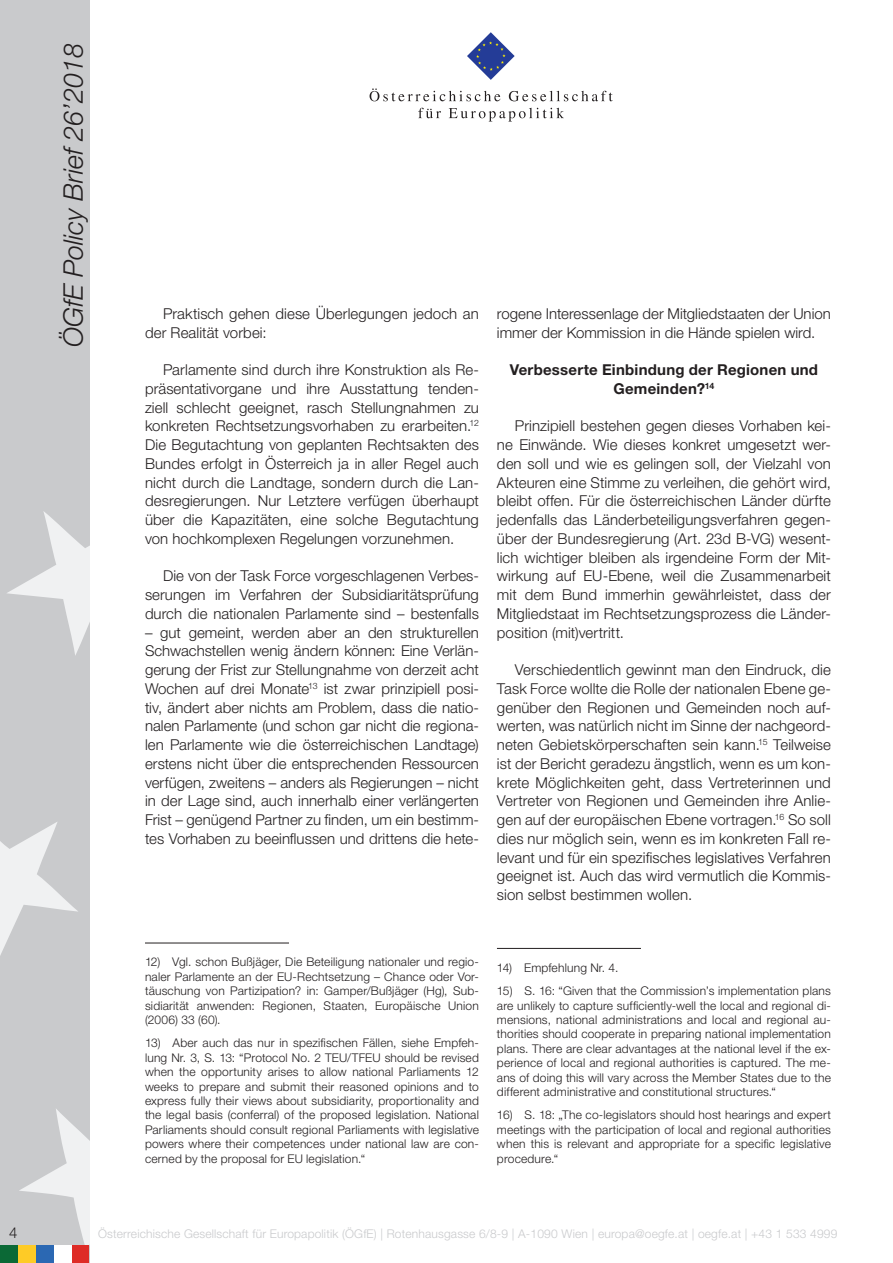
<style>
.page{position:relative;width:893px;height:1263px;background:#fff}
.page>*{position:absolute;margin:0;border:0;box-sizing:border-box;transform-origin:0 0}
.t1{font:italic 300 27px "Helvetica Neue LT Std";color:#231f20}
.Standard_Paragraph{font:300 15px/18.8px "Helvetica Neue LT Std";letter-spacing:.005em;color:#231f20;text-align:justify}
.Zwischenüberschrift{font:700 15px/18.8px "Helvetica Neue LT Std";letter-spacing:.015em;color:#231f20;text-align:center}
.Footnotes{font:300 12px/14.4px "Helvetica Neue LT Std";letter-spacing:.015em;color:#231f20;text-align:justify}
.t2{font:300 12px "Helvetica Neue LT Std";letter-spacing:.015em;color:#c9cacc}
</style>
<div class="page">
<div style="left:0;top:0;width:89px;height:1263px;background:#c9cacc"></div>
<svg style="left:19px;top:1109px;width:70px;height:136px"></svg>
<svg style="left:0;top:822px;width:78px;height:134px"></svg>
<svg style="left:7px;top:511px;width:82px;height:144px"></svg>
<div style="left:18px;top:1245px;width:18px;height:18px;background:#fecb26"></div>
<div style="left:36px;top:1245px;width:18px;height:18px;background:#2b68b3"></div>
<div style="left:71px;top:1245px;width:18px;height:18px;background:#de2b26"></div>
<div style="left:0;top:1245px;width:18px;height:18px;background:#0b6936"></div>
<div style="left:54px;top:1245px;width:17px;height:18px;background:#fff"></div>
<svg style="left:467px;top:32px;width:48px;height:48px"></svg>
<svg style="left:370px;top:88px;width:130px;height:13px"></svg>
<svg style="left:509px;top:91px;width:104px;height:10px"></svg>
<svg style="left:418px;top:108px;width:23px;height:10px"></svg>
<svg style="left:449px;top:108px;width:115px;height:14px"></svg>
<hr style="left:145px;top:943px;width:144px;height:1px;background:#231f20">
<hr style="left:497px;top:948px;width:144px;height:1px;background:#231f20">
<h1 class="t1" style="left:57px;top:347px;width:305px;rotate:-90deg">ÖGfE Policy Brief 26’2018</h1>
<p class="Standard_Paragraph" style="left:145px;top:304px;width:335px;text-indent:18px">Praktisch gehen diese Überlegungen jedoch an der Realität vorbei:</p>
<p class="Standard_Paragraph" style="left:145px;top:360px;width:335px;text-indent:18px">Parlamente sind durch ihre Konstruktion als Re&shy;präsentativorgane und ihre Ausstattung tenden&shy;ziell schlecht geeignet, rasch Stellungnahmen zu konkreten Rechtsetzungsvorhaben zu erarbeiten.<sup>12<br></sup>Die Begutachtung von geplanten Rechtsakten des Bundes erfolgt in Österreich ja in aller Regel auch nicht durch die Landtage, sondern durch die Lan&shy;desregierungen. Nur Letztere verfügen überhaupt über die Kapazitäten, eine solche Begutachtung von hochkomplexen Regelungen vorzunehmen.</p>
<p class="Standard_Paragraph" style="left:145px;top:566px;width:335px;text-indent:18px">Die von der Task Force vorgeschlagenen Verbes&shy;serungen im Verfahren der Subsidiaritätsprüfung durch die nationalen Parlamente sind – bestenfalls</p>
<p class="Standard_Paragraph" style="left:145px;top:622px;width:335px">– gut gemeint, werden aber an den strukturellen Schwachstellen wenig ändern können: Eine Verlän&shy;gerung der Frist zur Stellungnahme von derzeit acht Wochen auf drei Monate<sup>13</sup> ist zwar prinzipiell posi&shy;tiv, ändert aber nichts am Problem, dass die natio&shy;nalen Parlamente (und schon gar nicht die regiona&shy;len Parlamente wie die österreichischen Landtage) erstens nicht über die entsprechenden Ressourcen verfügen, zweitens – anders als Regierungen – nicht in der Lage sind, auch innerhalb einer verlängerten Frist – genügend Partner zu finden, um ein bestimm&shy;tes Vorhaben zu beeinflussen und drittens die hete-</p>
<p class="Standard_Paragraph" style="left:497px;top:304px;width:335px">rogene Interessenlage der Mitgliedstaaten der Union immer der Kommission in die Hände spielen wird.</p>
<p class="Zwischenüberschrift" style="left:510px;top:360px;width:310px">Verbesserte Einbindung der Regionen und<br>Gemeinden?<sup>14</sup></p>
<p class="Standard_Paragraph" style="left:497px;top:416px;width:335px;text-indent:18px">Prinzipiell bestehen gegen dieses Vorhaben kei&shy;ne Einwände. Wie dieses konkret umgesetzt wer&shy;den soll und wie es gelingen soll, der Vielzahl von Akteuren eine Stimme zu verleihen, die gehört wird, bleibt offen. Für die österreichischen Länder dürfte jedenfalls das Länderbeteiligungsverfahren gegen&shy;über der Bundesregierung (Art. 23d B-VG) wesent&shy;lich wichtiger bleiben als irgendeine Form der Mit&shy;wirkung auf EU-Ebene, weil die Zusammenarbeit mit dem Bund immerhin gewährleistet, dass der Mitgliedstaat im Rechtsetzungsprozess die Länder&shy;position (mit)vertritt.</p>
<p class="Standard_Paragraph" style="left:497px;top:660px;width:335px;text-indent:18px">Verschiedentlich gewinnt man den Eindruck, die Task Force wollte die Rolle der nationalen Ebene ge&shy;genüber den Regionen und Gemeinden noch auf&shy;werten, was natürlich nicht im Sinne der nachgeord&shy;neten Gebietskörperschaften sein kann.<sup>15</sup> Teilweise ist der Bericht geradezu ängstlich, wenn es um kon&shy;krete Möglichkeiten geht, dass Vertreterinnen und Vertreter von Regionen und Gemeinden ihre Anlie&shy;gen auf der europäischen Ebene vortragen.<sup>16</sup> So soll dies nur möglich sein, wenn es im konkreten Fall re&shy;levant und für ein spezifisches legislatives Verfahren geeignet ist. Auch das wird vermutlich die Kommis&shy;sion selbst bestimmen wollen.</p>
<p class="Footnotes" style="left:145px;top:955px;width:335px">12) Vgl. schon Bußjäger, Die Beteiligung nationaler und regio&shy;naler Parlamente an der EU-Rechtsetzung – Chance oder Vor&shy;täuschung von Partizipation? in: Gamper/Bußjäger (Hg), Sub&shy;sidiarität anwenden: Regionen, Staaten, Europäische Union (2006) 33 (60).</p>
<p class="Footnotes" style="left:145px;top:1036px;width:335px">13) Aber auch das nur in spezifischen Fällen, siehe Empfeh&shy;lung Nr. 3, S. 13: “Protocol No. 2 TEU/TFEU should be revised when the opportunity arises to allow national Parliaments 12 weeks to prepare and submit their reasoned opinions and to express fully their views about subsidiarity, proportionality and the legal basis (conferral) of the proposed legislation. National Parliaments should consult regional Parliaments with legislative powers where their competences under national law are con&shy;cerned by the proposal for EU legislation.“</p>
<p class="Footnotes" style="left:497px;top:960px;width:123px">14) Empfehlung Nr. 4.</p>
<p class="Footnotes" style="left:497px;top:983px;width:335px">15) S. 16: “Given that the Commission’s implementation plans are unlikely to capture sufficiently-well the local and regional di&shy;mensions, national administrations and local and regional au&shy;thorities should cooperate in preparing national implementation plans. There are clear advantages at the national level if the ex&shy;perience of local and regional authorities is captured. The me&shy;ans of doing this will vary across the Member States due to the different administrative and constitutional structures.“</p>
<p class="Footnotes" style="left:497px;top:1108px;width:335px">16) S. 18: „The co-legislators should host hearings and expert meetings with the participation of local and regional authorities when this is relevant and appropriate for a specific legislative procedure.“</p>
<p class="Standard_Paragraph" style="left:9px;top:1222px;width:10px">4</p>
<p class="t2" style="left:98px;top:1226px;width:741px">Österreichische Gesellschaft für Europapolitik (ÖGfE) | Rotenhausgasse 6/8-9 | A-1090 Wien | europa@oegfe.at | oegfe.at | +43 1 533 4999</p>
</div>
